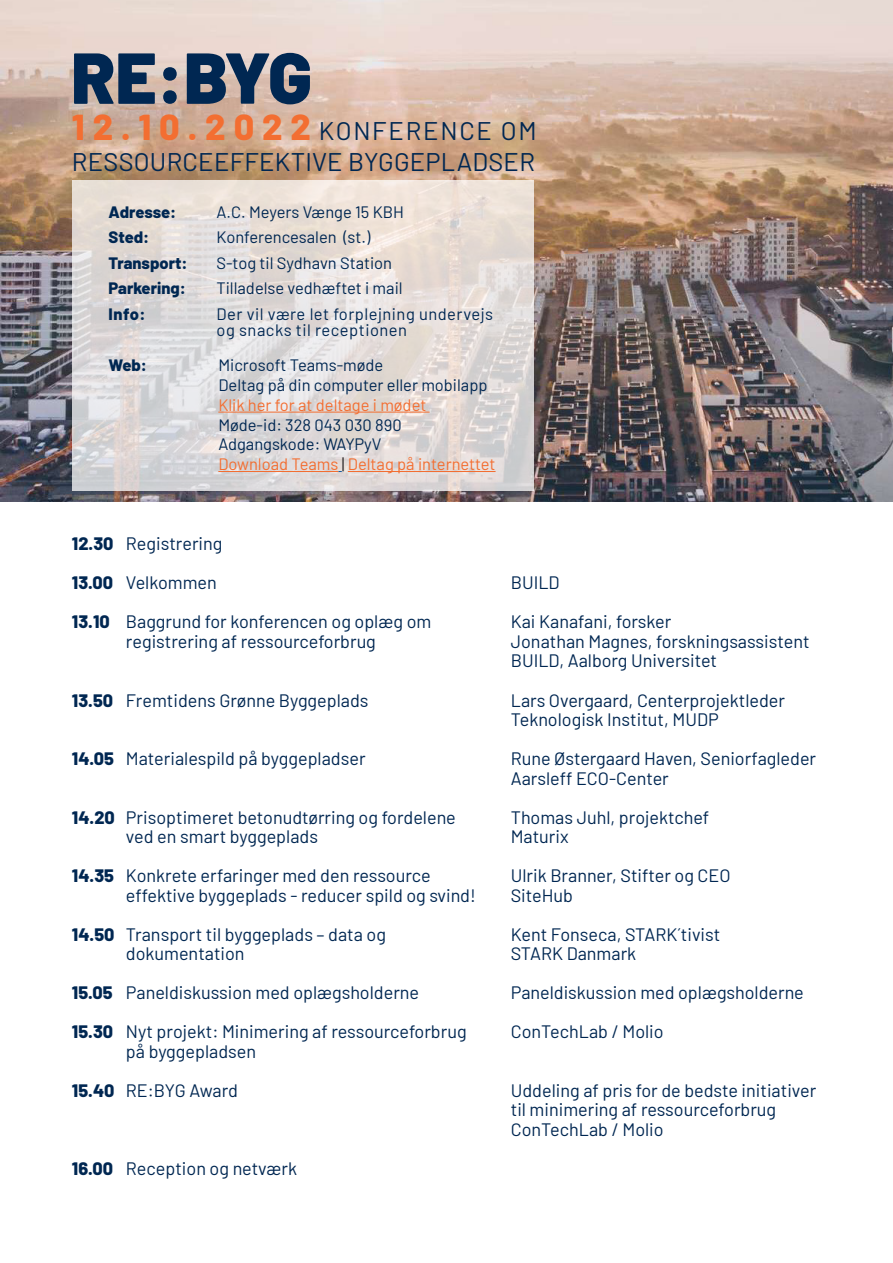
<style>
.page{position:relative;width:893px;height:1263px;background:#fff}
.page>*{position:absolute;margin:0;border:0;box-sizing:border-box;transform-origin:0 0}
.t1{font:900 72px "Barlow";color:#002752}
.t2{font:25.5px "Barlow";letter-spacing:.01em;color:#002752}
.t3{font:25.5px "Barlow";letter-spacing:.07em;color:#002752}
.t4{font:18px/19.5px "Barlow";color:#002752}
.t5{font:16.5px "Barlow";color:#002752}
.t6{font:16.5px "Barlow";color:#f36e31}
.t7{font:16.5px/16.5px "Barlow";letter-spacing:.03em;color:#002752}
.t8{font:800 16.5px "Barlow";color:#002752}
.s1{font-weight:800;font-size:36px;color:#f36e31}
.s2{color:#231f20}
.s3{font-weight:800}
</style>
<div class="page">
<img style="left:0;top:0;width:893px;height:502px">
<svg style="left:72px;top:180px;width:462px;height:311px;background:#e1dbd9"></svg>
<hr style="left:218px;top:412px;width:212px;height:1px;background:#f36e31">
<hr style="left:218px;top:471px;width:120px;height:1px;background:#f36e31">
<hr style="left:348px;top:471px;width:148px;height:1px;background:#f36e31">
<p class="t1" style="left:71px;top:24px;width:242px">RE:BYG</p>
<p class="t3" style="left:72px;top:112px;width:466px"><span class="s1">12.10.2022</span> KONFERENCE OM</p>
<p class="t2" style="left:72px;top:144px;width:464px">RESSOURCEEFFEKTIVE BYGGEPLADSER</p>
<p class="t8" style="left:109px;top:200px;width:69px">Adresse:</p>
<p class="t5" style="left:217px;top:200px;width:189px">A.C. Meyers Vænge 15 KBH</p>
<p class="t8" style="left:109px;top:225px;width:42px">Sted:</p>
<p class="t5" style="left:217px;top:225px;width:155px">Konferencesalen (st.)</p>
<p class="t8" style="left:109px;top:251px;width:81px">Transport:</p>
<p class="t5" style="left:217px;top:251px;width:177px">S-tog til Sydhavn Station</p>
<p class="t8" style="left:109px;top:276px;width:79px">Parkering:</p>
<p class="t5" style="left:217px;top:276px;width:188px">Tilladelse vedhæftet i mail</p>
<p class="t8" style="left:109px;top:302px;width:38px">Info:</p>
<p class="t7" style="left:217px;top:304px;width:278px">Der vil være let forplejning undervejs og snacks til receptionen</p>
<p class="t8" style="left:109px;top:353px;width:40px">Web:</p>
<p class="t5" style="left:218px;top:353px;width:167px">Microsoft Teams-møde</p>
<p class="t5" style="left:218px;top:373px;width:271px">Deltag på din computer eller mobilapp</p>
<p class="t6" style="left:218px;top:393px;width:209px">Klik her for at deltage i mødet</p>
<p class="t5" style="left:218px;top:413px;width:185px">Møde-id: 328 043 030 890</p>
<p class="t5" style="left:218px;top:433px;width:165px">Adgangskode: WAYPyV</p>
<p class="t6" style="left:218px;top:452px;width:279px">Download Teams <span class="s2">|</span> Deltag på internettet</p>
<p class="t4" style="left:72px;top:533px;width:152px"><span class="s3">12.30</span> Registrering</p>
<p class="t4" style="left:72px;top:572px;width:146px"><span class="s3">13.00</span> Velkommen</p>
<p class="t4" style="left:72px;top:611px;width:361px;text-align:center"><span class="s3">13.10</span> Baggrund for konferencen og oplæg om registrering af ressourceforbrug</p>
<p class="t4" style="left:72px;top:689px;width:298px"><span class="s3">13.50</span> Fremtidens Grønne Byggeplads</p>
<p class="t4" style="left:72px;top:747px;width:295px"><span class="s3">14.05</span> Materialespild på byggepladser</p>
<p class="t4" style="left:126px;top:806px;width:331px;text-indent:-54px"><span class="s3">14.20</span> Prisoptimeret betonudtørring og fordelene ved en smart byggeplads</p>
<p class="t4" style="left:72px;top:864px;width:360px"><span class="s3">14.35</span> Konkrete erfaringer med den ressource</p>
<p class="t4" style="left:126px;top:884px;width:351px">effektive byggeplads - reducer spild og svind!</p>
<p class="t4" style="left:72px;top:923px;width:316px"><span class="s3">14.50</span> Transport til byggeplads – data og</p>
<p class="t4" style="left:126px;top:942px;width:120px">dokumentation</p>
<p class="t4" style="left:72px;top:981px;width:349px"><span class="s3">15.05</span> Paneldiskussion med oplægsholderne</p>
<p class="t4" style="left:126px;top:1020px;width:342px;text-indent:-54px"><span class="s3">15.30</span> Nyt projekt: Minimering af ressourceforbrug på byggepladsen</p>
<p class="t4" style="left:72px;top:1079px;width:168px"><span class="s3">15.40</span> RE:BYG Award</p>
<p class="t4" style="left:72px;top:1157px;width:227px"><span class="s3">16.00</span> Reception og netværk</p>
<p class="t4" style="left:511px;top:572px;width:50px">BUILD</p>
<p class="t4" style="left:511px;top:611px;width:162px">Kai Kanafani, forsker</p>
<p class="t4" style="left:511px;top:630px;width:300px">Jonathan Magnes, forskningsassistent</p>
<p class="t4" style="left:511px;top:650px;width:208px">BUILD, Aalborg Universitet</p>
<p class="t4" style="left:511px;top:689px;width:276px">Lars Overgaard, Centerprojektleder</p>
<p class="t4" style="left:511px;top:708px;width:209px">Teknologisk Institut, MUDP</p>
<p class="t4" style="left:511px;top:747px;width:307px">Rune Østergaard Haven, Seniorfagleder</p>
<p class="t4" style="left:511px;top:767px;width:160px">Aarsleff ECO-Center</p>
<p class="t4" style="left:511px;top:806px;width:200px">Thomas Juhl, projektchef</p>
<p class="t4" style="left:511px;top:825px;width:59px">Maturix</p>
<p class="t4" style="left:511px;top:864px;width:221px">Ulrik Branner, Stifter og CEO</p>
<p class="t4" style="left:511px;top:884px;width:64px">SiteHub</p>
<p class="t4" style="left:511px;top:923px;width:211px">Kent Fonseca, STARK´tivist</p>
<p class="t4" style="left:511px;top:942px;width:127px">STARK Danmark</p>
<p class="t4" style="left:511px;top:981px;width:295px">Paneldiskussion med oplægsholderne</p>
<p class="t4" style="left:511px;top:1020px;width:154px">ConTechLab / Molio</p>
<p class="t4" style="left:511px;top:1079px;width:307px">Uddeling af pris for de bedste initiativer</p>
<p class="t4" style="left:511px;top:1098px;width:267px">til minimering af ressourceforbrug</p>
<p class="t4" style="left:511px;top:1118px;width:154px">ConTechLab / Molio</p>
</div>
